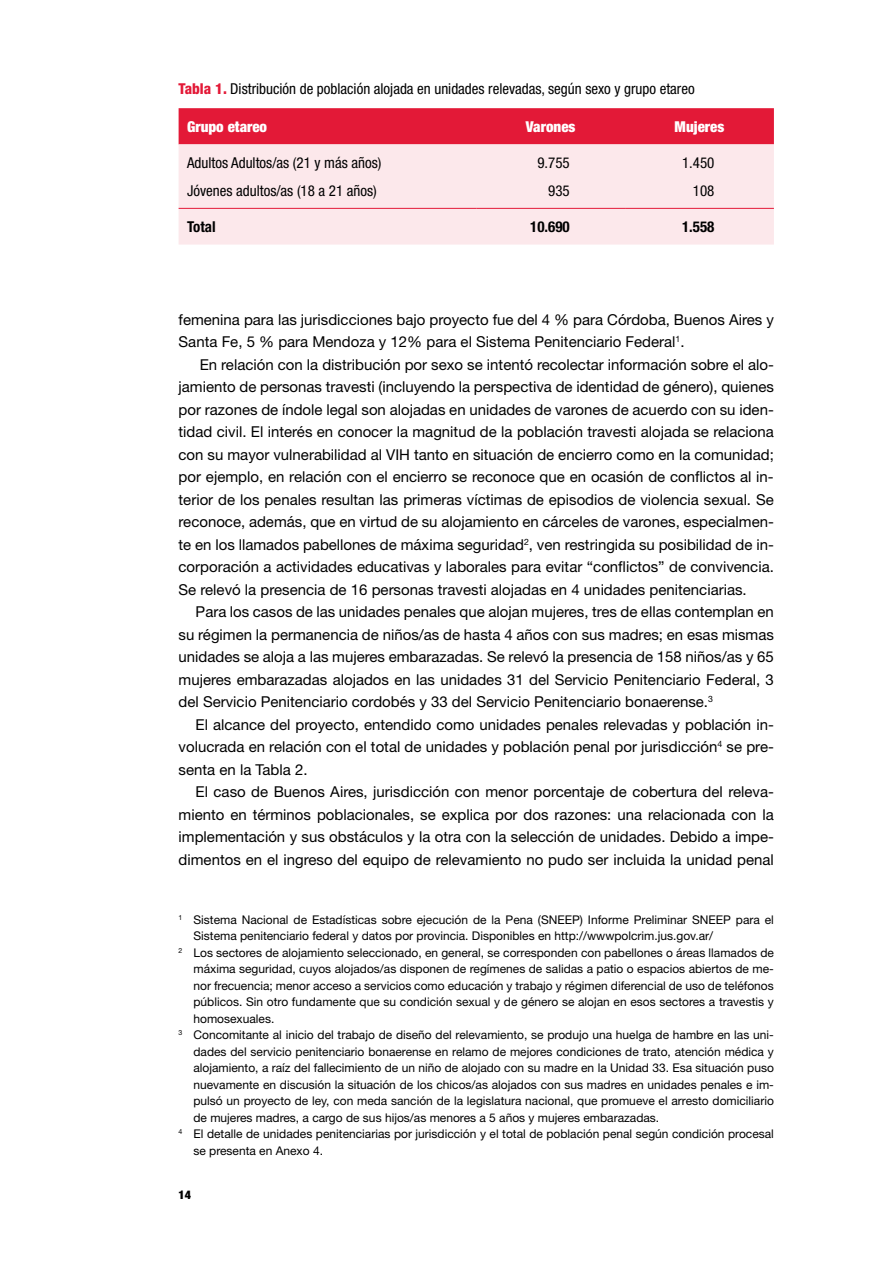
<style>
.page{position:relative;width:893px;height:1263px;background:#fff}
.page>*{position:absolute;margin:0;border:0;box-sizing:border-box;transform-origin:0 0}
.t1{font:15px/22.5px "Helvetica Neue LT Std";color:#000;text-align:justify}
.t2{font:condensed 15px "Helvetica Neue LT Std";color:#000}
.t3{font:900 condensed 15px "Helvetica Neue LT Std";color:#fff}
.t4{font:700 condensed 15px "Helvetica Neue LT Std";color:#000}
.t5{font:12px "Helvetica Neue LT Std";color:#000}
.t6{font:900 condensed 12px "Helvetica Neue LT Std";color:#000}
.s1{font-weight:800;color:#e31937}
</style>
<div class="page">
<div style="left:179px;top:108px;width:595px;height:36px;background:#e31937"></div>
<div style="left:179px;top:144px;width:595px;height:101px;background:#fce8eb"></div>
<hr style="left:179px;top:208px;width:297px;height:1px;background:#e31937">
<hr style="left:476px;top:208px;width:149px;height:1px;background:#e31937">
<hr style="left:625px;top:208px;width:149px;height:1px;background:#e31937">
<p class="t2" style="left:179px;top:80px;width:518px"><span class="s1">Tabla 1.</span> Distribución de población alojada en unidades relevadas, según sexo y grupo etareo</p>
<p class="t3" style="left:187px;top:117px;width:82px">Grupo etareo</p>
<p class="t3" style="left:526px;top:117px;width:51px">Varones</p>
<p class="t3" style="left:675px;top:117px;width:51px">Mujeres</p>
<p class="t2" style="left:187px;top:154px;width:196px">Adultos Adultos/as (21 y más años)</p>
<p class="t2" style="left:537px;top:154px;width:34px">9.755</p>
<p class="t2" style="left:682px;top:154px;width:34px">1.450</p>
<p class="t2" style="left:187px;top:182px;width:191px">Jóvenes adultos/as (18 a 21 años)</p>
<p class="t2" style="left:548px;top:182px;width:23px">935</p>
<p class="t2" style="left:693px;top:182px;width:23px">108</p>
<p class="t4" style="left:187px;top:217px;width:30px">Total</p>
<p class="t4" style="left:530px;top:217px;width:41px">10.690</p>
<p class="t4" style="left:682px;top:217px;width:34px">1.558</p>
<p class="t1" style="left:179px;top:308px;width:597px">femenina para las jurisdicciones bajo proyecto fue del 4 % para Córdoba, Buenos Aires y<br>Santa Fe, 5 % para Mendoza y 12% para el Sistema Penitenciario Federal<sup>1</sup>.</p>
<p class="t1" style="left:179px;top:353px;width:597px;text-indent:21px">En relación con la distribución por sexo se intentó recolectar información sobre el alo&shy;jamiento de personas travesti (incluyendo la perspectiva de identidad de género), quienes por razones de índole legal son alojadas en unidades de varones de acuerdo con su iden&shy;tidad civil. El interés en conocer la magnitud de la población travesti alojada se relaciona con su mayor vulnerabilidad al VIH tanto en situación de encierro como en la comunidad; por ejemplo, en relación con el encierro se reconoce que en ocasión de conflictos al in&shy;terior de los penales resultan las primeras víctimas de episodios de violencia sexual. Se reconoce, además, que en virtud de su alojamiento en cárceles de varones, especialmen&shy;te en los llamados pabellones de máxima seguridad<sup>2</sup>, ven restringida su posibilidad de in&shy;corporación a actividades educativas y laborales para evitar “conflictos” de convivencia.<br>Se relevó la presencia de 16 personas travesti alojadas en 4 unidades penitenciarias.</p>
<p class="t1" style="left:179px;top:600px;width:597px;text-indent:17px">Para los casos de las unidades penales que alojan mujeres, tres de ellas contemplan en su régimen la permanencia de niños/as de hasta 4 años con sus madres; en esas mismas unidades se aloja a las mujeres embarazadas. Se relevó la presencia de 158 niños/as y 65 mujeres embarazadas alojados en las unidades 31 del Servicio Penitenciario Federal, 3 del Servicio Penitenciario cordobés y 33 del Servicio Penitenciario bonaerense.<sup>3</sup></p>
<p class="t1" style="left:179px;top:713px;width:597px;text-indent:17px">El alcance del proyecto, entendido como unidades penales relevadas y población in&shy;volucrada en relación con el total de unidades y población penal por jurisdicción<sup>4</sup> se pre&shy;senta en la Tabla 2.</p>
<p class="t1" style="left:179px;top:780px;width:597px;text-indent:17px">El caso de Buenos Aires, jurisdicción con menor porcentaje de cobertura del releva&shy;miento en términos poblacionales, se explica por dos razones: una relacionada con la implementación y sus obstáculos y la otra con la selección de unidades. Debido a impe&shy;dimentos en el ingreso del equipo de relevamiento no pudo ser incluida la unidad penal</p>
<p class="t5" style="left:179px;top:912px;width:597px"><sup>1</sup> Sistema Nacional de Estadísticas sobre ejecución de la Pena (SNEEP) Informe Preliminar SNEEP para el</p>
<p class="t5" style="left:193px;top:928px;width:521px">Sistema penitenciario federal y datos por provincia. Disponibles en http://wwwpolcrim.jus.gov.ar/</p>
<p class="t5" style="left:179px;top:945px;width:597px"><sup>2</sup> Los sectores de alojamiento seleccionado, en general, se corresponden con pabellones o áreas llamados de</p>
<p class="t5" style="left:193px;top:961px;width:582px">máxima seguridad, cuyos alojados/as disponen de regímenes de salidas a patio o espacios abiertos de me-</p>
<p class="t5" style="left:193px;top:978px;width:582px">nor frecuencia; menor acceso a servicios como educación y trabajo y régimen diferencial de uso de teléfonos</p>
<p class="t5" style="left:193px;top:994px;width:582px">públicos. Sin otro fundamente que su condición sexual y de género se alojan en esos sectores a travestis y</p>
<p class="t5" style="left:193px;top:1011px;width:82px">homosexuales.</p>
<p class="t5" style="left:179px;top:1027px;width:597px"><sup>3</sup> Concomitante al inicio del trabajo de diseño del relevamiento, se produjo una huelga de hambre en las uni-</p>
<p class="t5" style="left:193px;top:1044px;width:582px">dades del servicio penitenciario bonaerense en relamo de mejores condiciones de trato, atención médica y</p>
<p class="t5" style="left:193px;top:1060px;width:582px">alojamiento, a raíz del fallecimiento de un niño de alojado con su madre en la Unidad 33. Esa situación puso</p>
<p class="t5" style="left:193px;top:1077px;width:582px">nuevamente en discusión la situación de los chicos/as alojados con sus madres en unidades penales e im-</p>
<p class="t5" style="left:193px;top:1093px;width:582px">pulsó un proyecto de ley, con meda sanción de la legislatura nacional, que promueve el arresto domiciliario</p>
<p class="t5" style="left:193px;top:1110px;width:467px">de mujeres madres, a cargo de sus hijos/as menores a 5 años y mujeres embarazadas.</p>
<p class="t5" style="left:179px;top:1126px;width:597px"><sup>4</sup> El detalle de unidades penitenciarias por jurisdicción y el total de población penal según condición procesal</p>
<p class="t5" style="left:193px;top:1143px;width:131px">se presenta en Anexo 4.</p>
<p class="t6" style="left:179px;top:1187px;width:14px">14</p>
</div>
